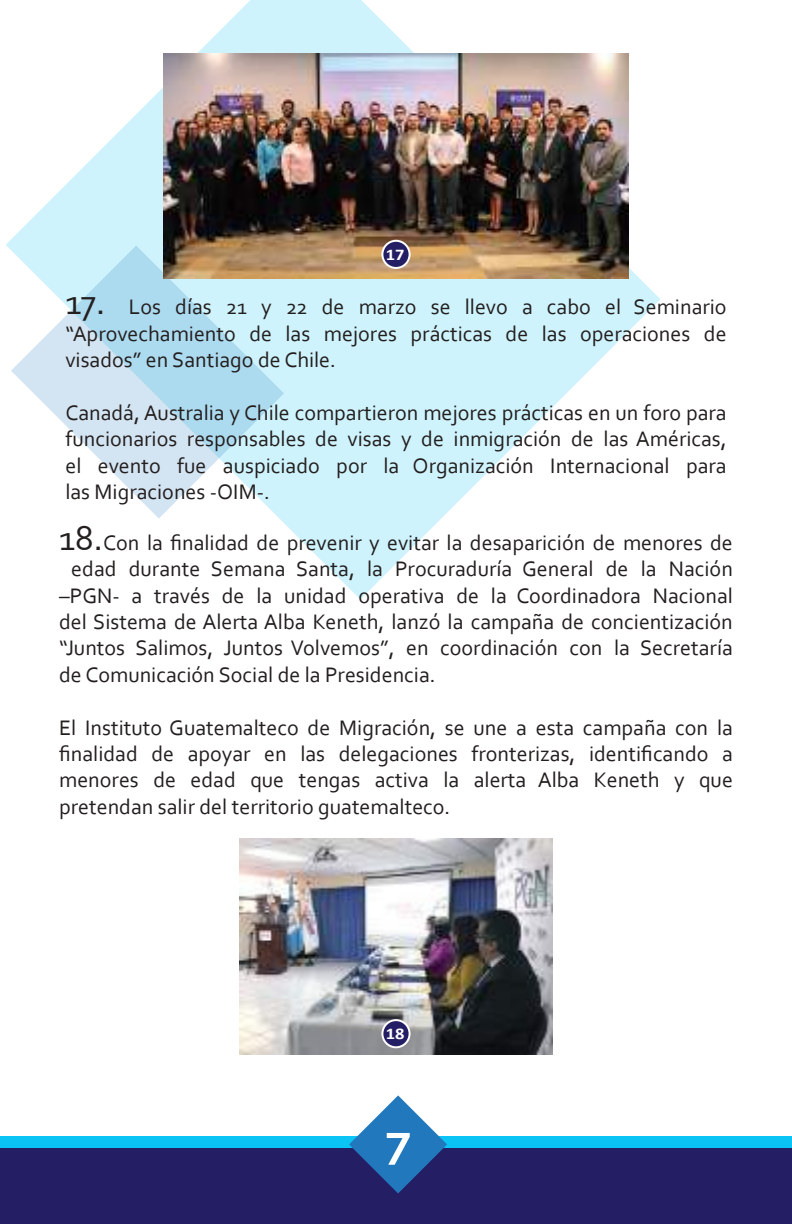
<style>
.page{position:relative;width:792px;height:1224px;background:#fff}
.page>*{position:absolute;margin:0;border:0;box-sizing:border-box;transform-origin:0 0}
.t1{font:700 48px "Corbel";color:#fff;scale:1.13 1}
.t2{font:22px/26.4px "Corbel";color:#241f1f;text-align:justify}
.t3{font:700 16.4px "Calibri";color:#fff;scale:1.13 1}
.s1{font-size:36px}
</style>
<div class="page">
<div style="left:0;top:1136px;width:792px;height:70px;background:#09c4f4"></div>
<div style="left:0;top:1148px;width:792px;height:76px;background:#241f64"></div>
<svg style="left:349px;top:1095px;width:98px;height:98px"></svg>
<svg style="left:6px;top:0;width:655px;height:600px"></svg>
<svg style="left:11px;top:246px;width:273px;height:273px"></svg>
<img style="left:164px;top:54px;width:464px;height:224px">
<img style="left:239px;top:839px;width:314px;height:215px">
<div style="left:382px;top:241px;width:28px;height:27px;background:#241f64;border-radius:50%"></div>
<div style="left:381px;top:240px;width:30px;height:29px;border:2px solid #fff;border-radius:50%"></div>
<div style="left:382px;top:1020px;width:28px;height:27px;background:#241f64;border-radius:50%"></div>
<div style="left:381px;top:1019px;width:30px;height:29px;border:2px solid #fff;border-radius:50%"></div>
<p class="t3" style="left:386px;top:243px;width:18px">17</p>
<p class="t2" style="left:65px;top:293px;width:663px"><span class="s1">17.</span> Los días 21 y 22 de marzo se llevo a cabo el Seminario “Aprovechamiento de las mejores prácticas de las operaciones de visados” en Santiago de Chile.</p>
<p class="t2" style="left:65px;top:399px;width:663px">Canadá, Australia y Chile compartieron mejores prácticas en un foro para funcionarios responsables de visas y de inmigración de las Américas, el evento fue auspiciado por la Organización Internacional para las Migraciones -OIM-.</p>
<p class="t2" style="left:59px;top:529px;width:675px"><span class="s1">18.</span>Con la finalidad de prevenir y evitar la desaparición de menores de</p>
<p class="t2" style="left:71px;top:555px;width:663px">edad durante Semana Santa, la Procuraduría General de la Nación</p>
<p class="t2" style="left:59px;top:582px;width:675px">–PGN- a través de la unidad operativa de la Coordinadora Nacional</p>
<p class="t2" style="left:59px;top:608px;width:675px">del Sistema de Alerta Alba Keneth, lanzó la campaña de concientización</p>
<p class="t2" style="left:59px;top:634px;width:675px">“Juntos Salimos, Juntos Volvemos”, en coordinación con la Secretaría</p>
<p class="t2" style="left:59px;top:661px;width:378px">de Comunicación Social de la Presidencia.</p>
<p class="t2" style="left:59px;top:714px;width:675px">El Instituto Guatemalteco de Migración, se une a esta campaña con la finalidad de apoyar en las delegaciones fronterizas, identificando a menores de edad que tengas activa la alerta Alba Keneth y que pretendan salir del territorio guatemalteco.</p>
<p class="t3" style="left:386px;top:1022px;width:18px">18</p>
<h1 class="t1" style="left:385px;top:1110px;width:25px">7</h1>
</div>
